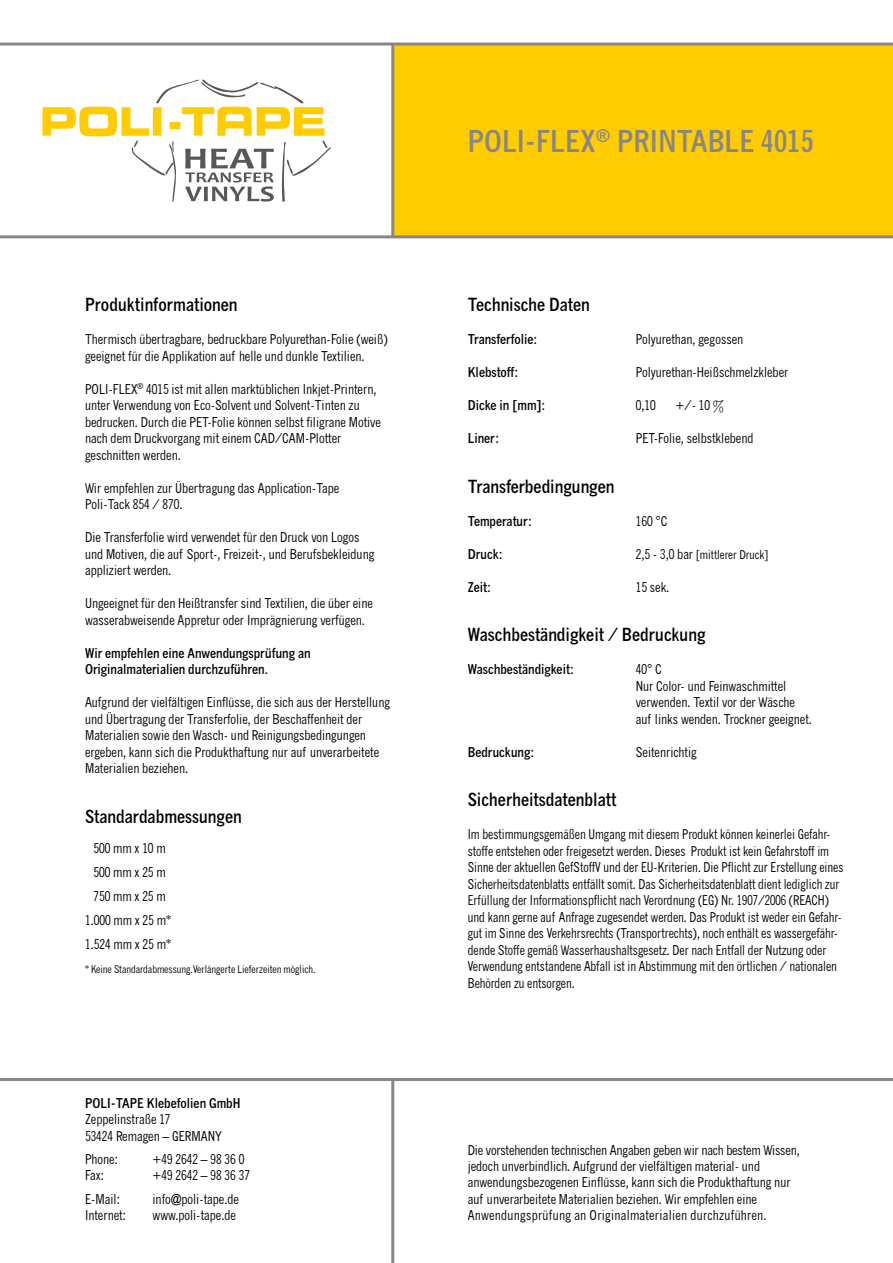
<style>
.page{position:relative;width:893px;height:1263px;background:#fff}
.page>*{position:absolute;margin:0;border:0;box-sizing:border-box;transform-origin:0 0}
.t1{font:700 condensed 30px "News Gothic MT Pro";color:#878787}
.t2{font:700 condensed 18px "News Gothic MT Pro";color:#000}
.t3{font:condensed 13.5px/16.5px "News Gothic MT Pro";color:#000}
.t4{font:condensed 13.5px/16.5px "News Gothic MT Pro";color:#000;scale:.95 1}
.t5{font:700 condensed 13.5px/16.5px "News Gothic MT Pro";color:#000}
.t6{font:condensed 12px "News Gothic MT Pro";color:#000}
.t7{font:condensed 10.5px "News Gothic MT Pro";color:#000}
.s1{font-size:13.5px}
</style>
<div class="page">
<div style="left:393px;top:44px;width:500px;height:193px;background:#fc0"></div>
<hr style="left:0;top:235px;width:893px;height:3px;background:#878787">
<hr style="left:0;top:43px;width:893px;height:3px;background:#878787">
<hr style="left:391px;top:44px;width:3px;height:193px;background:#878787">
<hr style="left:0;top:1078px;width:893px;height:3px;background:#878787">
<hr style="left:391px;top:1079px;width:3px;height:184px;background:#878787">
<svg style="left:43px;top:79px;width:288px;height:123px"></svg>
<h2 class="t2" style="left:85px;top:293px;width:154px">Produktinformationen</h2>
<p class="t3" style="left:85px;top:331px;width:304px">Thermisch übertragbare, bedruckbare Polyurethan-Folie (weiß) geeignet für die Applikation auf helle und dunkle Textilien.</p>
<p class="t3" style="left:85px;top:380px;width:297px">POLI-FLEX<sup>®</sup> 4015 ist mit allen marktüblichen Inkjet-Printern, unter Verwendung von Eco-Solvent und Solvent-Tinten zu bedrucken. Durch die PET-Folie können selbst filigrane Motive nach dem Druckvorgang mit einem CAD/CAM-Plotter geschnitten werden.</p>
<p class="t3" style="left:85px;top:479px;width:256px">Wir empfehlen zur Übertragung das Application-Tape<br>Poli-Tack 854 / 870.</p>
<p class="t3" style="left:85px;top:529px;width:291px">Die Transferfolie wird verwendet für den Druck von Logos und Motiven, die auf Sport-, Freizeit-, und Berufsbekleidung appliziert werden.</p>
<p class="t3" style="left:85px;top:595px;width:289px">Ungeeignet für den Heißtransfer sind Textilien, die über eine wasserabweisende Appretur oder Imprägnierung verfügen.</p>
<p class="t5" style="left:85px;top:644px;width:227px">Wir empfehlen eine Anwendungsprüfung an<br>Originalmaterialien durchzuführen.</p>
<p class="t3" style="left:85px;top:694px;width:306px">Aufgrund der vielfältigen Einflüsse, die sich aus der Herstellung und Übertragung der Transferfolie, der Beschaffenheit der Materialien sowie den Wasch- und Reinigungsbedingungen ergeben, kann sich die Produkthaftung nur auf unverarbeitete Materialien beziehen.</p>
<h2 class="t2" style="left:85px;top:805px;width:158px">Standardabmessungen</h2>
<p class="t3" style="left:85px;top:836px;width:88px;line-height:24px;text-align:center">500 mm x 10 m<br>500 mm x 25 m<br>750 mm x 25 m<br>1.000 mm x 25 m*<br>1.524 mm x 25 m*</p>
<p class="t7" style="left:85px;top:963px;width:232px">* Keine Standardabmessung.Verlängerte Lieferzeiten möglich.</p>
<p class="t5" style="left:85px;top:1095px;width:157px">POLI-TAPE Klebefolien GmbH</p>
<p class="t3" style="left:85px;top:1111px;width:138px">Zeppelinstraße 17<br>53424 Remagen – GERMANY</p>
<p class="t3" style="left:85px;top:1151px;width:34px">Phone:</p>
<p class="t3" style="left:153px;top:1151px;width:93px">+49 2642 – 98 36 0</p>
<p class="t3" style="left:85px;top:1167px;width:20px">Fax:</p>
<p class="t3" style="left:153px;top:1167px;width:99px">+49 2642 – 98 36 37</p>
<p class="t3" style="left:85px;top:1190px;width:36px">E-Mail:</p>
<p class="t3" style="left:153px;top:1190px;width:88px">info@poli-tape.de</p>
<p class="t3" style="left:85px;top:1207px;width:42px">Internet:</p>
<p class="t3" style="left:153px;top:1207px;width:85px">www.poli-tape.de</p>
<h1 class="t1" style="left:468px;top:122px;width:347px">POLI-FLEX<sup>®</sup> PRINTABLE 4015</h1>
<h2 class="t2" style="left:468px;top:293px;width:124px">Technische Daten</h2>
<p class="t5" style="left:468px;top:331px;width:71px">Transferfolie:</p>
<p class="t3" style="left:636px;top:331px;width:109px">Polyurethan, gegossen</p>
<p class="t5" style="left:468px;top:364px;width:52px">Klebstoff:</p>
<p class="t3" style="left:636px;top:364px;width:154px">Polyurethan-Heißschmelzkleber</p>
<p class="t5" style="left:468px;top:397px;width:79px">Dicke in [mm]:</p>
<p class="t3" style="left:636px;top:397px;width:21px">0,10</p>
<p class="t3" style="left:675px;top:397px;width:50px">+/- 10 %</p>
<p class="t5" style="left:468px;top:430px;width:33px">Liner:</p>
<p class="t3" style="left:636px;top:430px;width:119px">PET-Folie, selbstklebend</p>
<h2 class="t2" style="left:468px;top:475px;width:148px">Transferbedingungen</h2>
<p class="t5" style="left:468px;top:512px;width:66px">Temperatur:</p>
<p class="t3" style="left:636px;top:512px;width:33px">160 °C</p>
<p class="t5" style="left:468px;top:545px;width:36px">Druck:</p>
<p class="t6" style="left:636px;top:547px;width:134px"><span class="s1">2,5 - 3,0 bar</span> [mittlerer Druck]</p>
<p class="t5" style="left:468px;top:578px;width:25px">Zeit:</p>
<p class="t3" style="left:636px;top:578px;width:35px">15 sek.</p>
<h2 class="t2" style="left:468px;top:623px;width:239px">Waschbeständigkeit / Bedruckung</h2>
<p class="t5" style="left:468px;top:661px;width:108px">Waschbeständigkeit:</p>
<p class="t3" style="left:636px;top:661px;width:178px">40° C<br>Nur Color- und Feinwaschmittel verwenden. Textil vor der Wäsche auf links wenden. Trockner geeignet.</p>
<p class="t5" style="left:468px;top:743px;width:68px">Bedruckung:</p>
<p class="t3" style="left:636px;top:743px;width:63px">Seitenrichtig</p>
<h2 class="t2" style="left:468px;top:788px;width:150px">Sicherheitsdatenblatt</h2>
<p class="t4" style="left:468px;top:826px;width:397px">Im bestimmungsgemäßen Umgang mit diesem Produkt können keinerlei Gefahr&shy;stoffe entstehen oder freigesetzt werden. Dieses Produkt ist kein Gefahrstoff im Sinne der aktuellen GefStoffV und der EU-Kriterien. Die Pflicht zur Erstellung eines Sicherheitsdatenblatts entfällt somit. Das Sicherheitsdatenblatt dient lediglich zur Erfüllung der Informationspflicht nach Verordnung (EG) Nr. 1907/2006 (REACH) und kann gerne auf Anfrage zugesendet werden. Das Produkt ist weder ein Gefahr&shy;gut im Sinne des Verkehrsrechts (Transportrechts), noch enthält es wassergefähr&shy;dende Stoffe gemäß Wasserhaushaltsgesetz. Der nach Entfall der Nutzung oder Verwendung entstandene Abfall ist in Abstimmung mit den örtlichen / nationalen Behörden zu entsorgen.</p>
<p class="t3" style="left:468px;top:1142px;width:334px">Die vorstehenden technischen Angaben geben wir nach bestem Wissen, jedoch unverbindlich. Aufgrund der vielfältigen material- und anwendungsbezogenen Einflüsse, kann sich die Produkthaftung nur auf unverarbeitete Materialien beziehen. Wir empfehlen eine Anwendungsprüfung an Originalmaterialien durchzuführen.</p>
</div>
